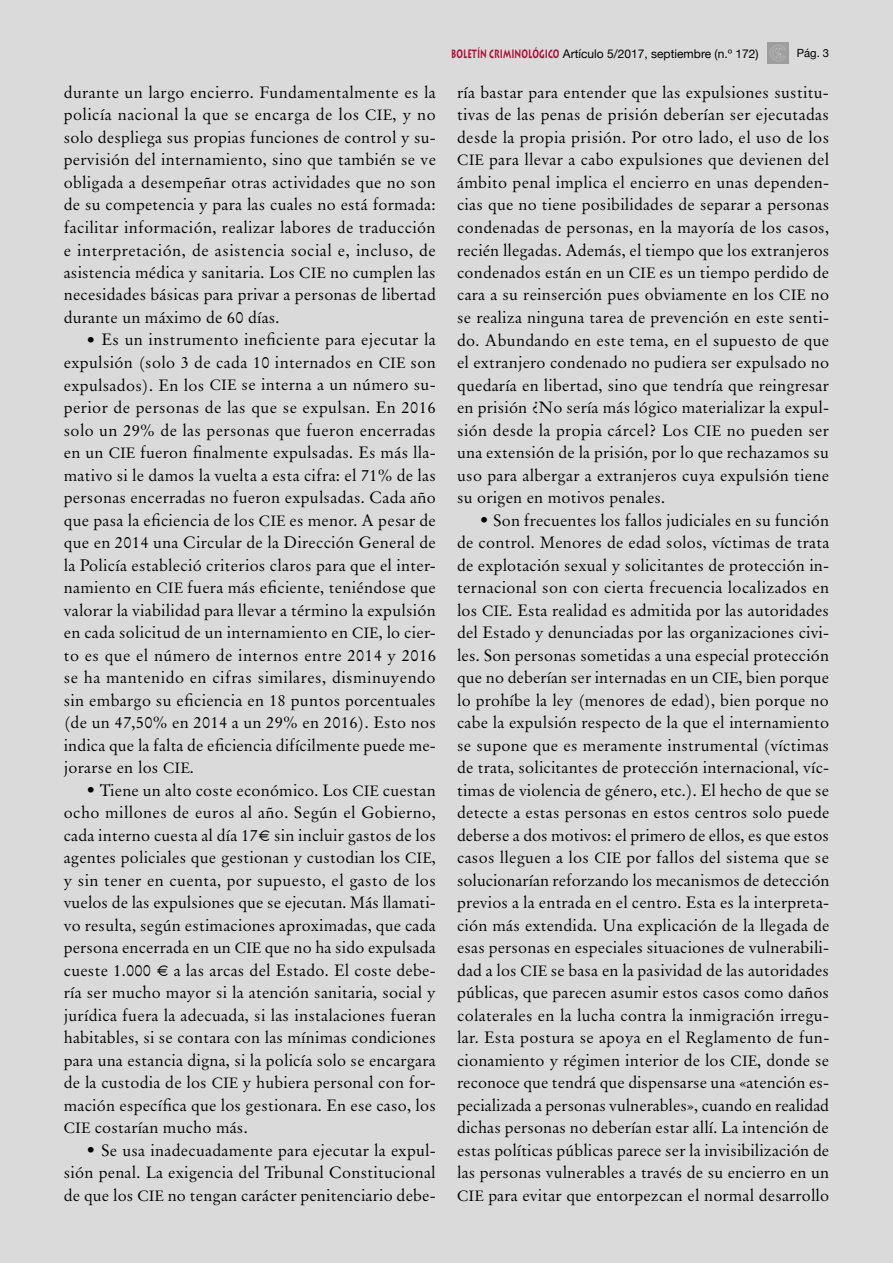
<style>
.page{position:relative;width:893px;height:1263px;background:#dadada}
.page>*{position:absolute;margin:0;border:0;box-sizing:border-box;transform-origin:0 0}
.t1{font:16.5px/22.5px "Original Garamond BT";letter-spacing:.01em;color:#000;text-align:justify}
.t2{font:12px "Helvetica Neue";color:#000}
.t3{font:11.25px "Helvetica Neue";color:#000}
.s1{font-size:15px}
.s2{font-size:19.5px}
.s3{font-family:"Times"}
.s4{font-family:"Lithos";font-weight:700;color:#b30931}
</style>
<div class="page">
<img style="left:767px;top:43px;width:21px;height:21px">
<p class="t1" style="left:64px;top:81px;width:374px">durante un largo encierro. Fundamentalmente es la policía nacional la que se encarga de los <span class="s1">CIE</span>, y no solo despliega sus propias funciones de control y su&shy;pervisión del internamiento, sino que también se ve obligada a desempeñar otras actividades que no son de su competencia y para las cuales no está formada: facilitar información, realizar labores de traducción e interpretación, de asistencia social e, incluso, de asistencia médica y sanitaria. Los <span class="s1">CIE</span> no cumplen las necesidades básicas para privar a personas de libertad durante un máximo de 60 días.</p>
<p class="t1" style="left:64px;top:328px;width:374px;text-indent:21px"><span class="s2">•</span> Es un instrumento ineficiente para ejecutar la expulsión (solo 3 de cada 10 internados en <span class="s1">CIE</span> son expulsados). En los <span class="s1">CIE</span> se interna a un número su&shy;perior de personas de las que se expulsan. En 2016 solo un 29% de las personas que fueron encerradas en un <span class="s1">CIE</span> fueron finalmente expulsadas. Es más lla&shy;mativo si le damos la vuelta a esta cifra: el 71% de las personas encerradas no fueron expulsadas. Cada año que pasa la eficiencia de los <span class="s1">CIE</span> es menor. A pesar de que en 2014 una Circular de la Dirección General de la Policía estableció criterios claros para que el inter&shy;namiento en <span class="s1">CIE</span> fuera más eficiente, teniéndose que valorar la viabilidad para llevar a término la expulsión en cada solicitud de un internamiento en <span class="s1">CIE</span>, lo cier&shy;to es que el número de internos entre 2014 y 2016 se ha mantenido en cifras similares, disminuyendo sin embargo su eficiencia en 18 puntos porcentuales (de un 47,50% en 2014 a un 29% en 2016). Esto nos indica que la falta de eficiencia difícilmente puede me&shy;jorarse en los <span class="s1">CIE</span>.</p>
<p class="t1" style="left:64px;top:778px;width:374px;text-indent:21px"><span class="s2">•</span> Tiene un alto coste económico. Los <span class="s1">CIE</span> cuestan ocho millones de euros al año. Según el Gobierno, cada interno cuesta al día 17<span class="s3">€</span> sin incluir gastos de los agentes policiales que gestionan y custodian los <span class="s1">CIE</span>, y sin tener en cuenta, por supuesto, el gasto de los vuelos de las expulsiones que se ejecutan. Más llamati&shy;vo resulta, según estimaciones aproximadas, que cada persona encerrada en un <span class="s1">CIE</span> que no ha sido expulsada cueste 1.000 <span class="s3">€</span> a las arcas del Estado. El coste debe&shy;ría ser mucho mayor si la atención sanitaria, social y jurídica fuera la adecuada, si las instalaciones fueran habitables, si se contara con las mínimas condiciones para una estancia digna, si la policía solo se encargara de la custodia de los <span class="s1">CIE</span> y hubiera personal con for&shy;mación específica que los gestionara. En ese caso, los <span class="s1">CIE</span> costarían mucho más.</p>
<p class="t1" style="left:64px;top:1138px;width:374px;text-indent:21px"><span class="s2">•</span> Se usa inadecuadamente para ejecutar la expul&shy;sión penal. La exigencia del Tribunal Constitucional de que los <span class="s1">CIE</span> no tengan carácter penitenciario debe-</p>
<p class="t2" style="left:451px;top:46px;width:309px"><span class="s4">BOLETÍN CRIMINOLÓGICO</span> Artículo 5/2017, septiembre (n.º 172)</p>
<p class="t3" style="left:797px;top:47px;width:34px">Pág. 3</p>
<p class="t1" style="left:457px;top:81px;width:374px">ría bastar para entender que las expulsiones sustitu&shy;tivas de las penas de prisión deberían ser ejecutadas desde la propia prisión. Por otro lado, el uso de los <span class="s1">CIE</span> para llevar a cabo expulsiones que devienen del ámbito penal implica el encierro en unas dependen&shy;cias que no tiene posibilidades de separar a personas condenadas de personas, en la mayoría de los casos, recién llegadas. Además, el tiempo que los extranjeros condenados están en un <span class="s1">CIE</span> es un tiempo perdido de cara a su reinserción pues obviamente en los <span class="s1">CIE</span> no se realiza ninguna tarea de prevención en este senti&shy;do. Abundando en este tema, en el supuesto de que el extranjero condenado no pudiera ser expulsado no quedaría en libertad, sino que tendría que reingresar en prisión ¿No sería más lógico materializar la expul&shy;sión desde la propia cárcel? Los <span class="s1">CIE</span> no pueden ser una extensión de la prisión, por lo que rechazamos su uso para albergar a extranjeros cuya expulsión tiene su origen en motivos penales.</p>
<p class="t1" style="left:457px;top:508px;width:374px;text-indent:21px"><span class="s2">•</span> Son frecuentes los fallos judiciales en su función de control. Menores de edad solos, víctimas de trata de explotación sexual y solicitantes de protección in&shy;ternacional son con cierta frecuencia localizados en los <span class="s1">CIE</span>. Esta realidad es admitida por las autoridades del Estado y denunciadas por las organizaciones civi&shy;les. Son personas sometidas a una especial protección que no deberían ser internadas en un <span class="s1">CIE</span>, bien porque lo prohíbe la ley (menores de edad), bien porque no cabe la expulsión respecto de la que el internamiento se supone que es meramente instrumental (víctimas de trata, solicitantes de protección internacional, víc&shy;timas de violencia de género, etc.). El hecho de que se detecte a estas personas en estos centros solo puede deberse a dos motivos: el primero de ellos, es que estos casos lleguen a los <span class="s1">CIE</span> por fallos del sistema que se solucionarían reforzando los mecanismos de detección previos a la entrada en el centro. Esta es la interpreta&shy;ción más extendida. Una explicación de la llegada de esas personas en especiales situaciones de vulnerabili&shy;dad a los <span class="s1">CIE</span> se basa en la pasividad de las autoridades públicas, que parecen asumir estos casos como daños colaterales en la lucha contra la inmigración irregu&shy;lar. Esta postura se apoya en el Reglamento de fun&shy;cionamiento y régimen interior de los <span class="s1">CIE</span>, donde se reconoce que tendrá que dispensarse una «atención es&shy;pecializada a personas vulnerables», cuando en realidad dichas personas no deberían estar allí. La intención de estas políticas públicas parece ser la invisibilización de las personas vulnerables a través de su encierro en un <span class="s1">CIE</span> para evitar que entorpezcan el normal desarrollo</p>
</div>
